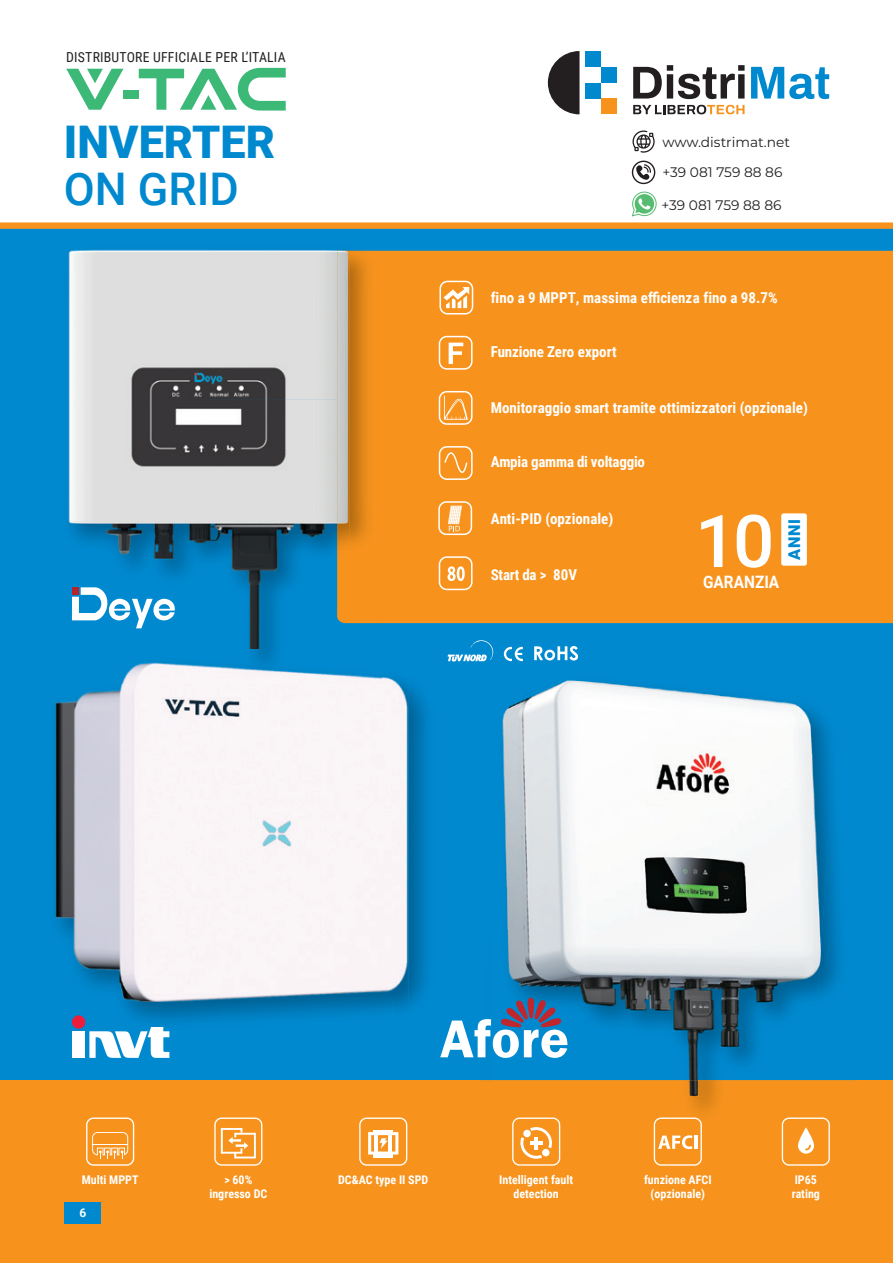
<style>
.page{position:relative;width:893px;height:1263px;background:#fff}
.page>*{position:absolute;margin:0;border:0;box-sizing:border-box;transform-origin:0 0}
.t1{font:500 72.9px "Roboto";color:#fff}
.t2{font:900 45px "Roboto";color:#0089cf}
.t3{font:500 45px "Roboto";color:#0089cf}
.t4{font:700 17.1px "Roboto";color:#fff;scale:.9 1}
.t5{font:900 16.2px "Roboto";color:#0089cf}
.t6{font:700 15px "Roboto Condensed";color:#fff}
.t7{font:13.8px/30.3px "Montserrat";color:#231f20}
.t8{font:13.8px "Roboto Condensed";letter-spacing:.015em;color:#231f20}
.t9{font:700 12px/14.4px "Roboto Condensed";color:#fff;text-align:center}
.t10{font:700 12px "Roboto";color:#fff}
</style>
<div class="page">
<div style="left:0;top:227px;width:893px;height:890px;background:#0089cf"></div>
<div style="left:0;top:1080px;width:893px;height:183px;background:#f7931d"></div>
<div style="left:382px;top:251px;width:511px;height:373px;background:#f7931d"></div>
<div style="left:0;top:222px;width:893px;height:7px;background:#f7931d"></div>
<svg style="left:548px;top:51px;width:31px;height:63px"></svg>
<div style="left:585px;top:51px;width:16px;height:16px;background:#0089cf"></div>
<div style="left:585px;top:83px;width:16px;height:16px;background:#0089cf"></div>
<div style="left:601px;top:67px;width:15px;height:16px;background:#0089cf"></div>
<div style="left:601px;top:99px;width:15px;height:15px;background:#f7931d"></div>
<svg style="left:633px;top:65px;width:112px;height:34px"></svg>
<svg style="left:751px;top:67px;width:78px;height:32px"></svg>
<svg style="left:633px;top:105px;width:111px;height:9px"></svg>
<div style="left:123px;top:90px;width:16px;height:8px;background:#3cb877"></div>
<svg style="left:66px;top:69px;width:57px;height:41px"></svg>
<svg style="left:139px;top:68px;width:147px;height:43px"></svg>
<img style="left:514px;top:1080px;width:340px;height:49px">
<img style="left:502px;top:727px;width:333px;height:353px">
<img style="left:502px;top:680px;width:329px;height:47px">
<img style="left:490px;top:1080px;width:323px;height:23px">
<img style="left:393px;top:697px;width:34px;height:313px">
<img style="left:124px;top:1002px;width:269px;height:33px">
<img style="left:55px;top:673px;width:353px;height:329px">
<div style="left:782px;top:1117px;width:48px;height:49px;border:1px solid #fff;border-radius:7px"></div>
<svg style="left:798px;top:1127px;width:16px;height:26px"></svg>
<svg style="left:805px;top:1145px;width:6px;height:5px"></svg>
<div style="left:86px;top:1117px;width:48px;height:49px;border:1px solid #fff;border-radius:7px"></div>
<svg style="left:92px;top:1132px;width:36px;height:27px"></svg>
<hr style="left:93px;top:1144px;width:35px;height:1px;background:#fff">
<div style="left:214px;top:1117px;width:48px;height:49px;border:1px solid #fff;border-radius:7px"></div>
<svg style="left:221px;top:1128px;width:35px;height:30px"></svg>
<div style="left:359px;top:1117px;width:48px;height:49px;border:1px solid #fff;border-radius:7px"></div>
<hr style="left:374px;top:1130px;width:19px;height:3px;background:#fff">
<hr style="left:374px;top:1154px;width:19px;height:3px;background:#fff">
<svg style="left:368px;top:1132px;width:30px;height:22px"></svg>
<div style="left:512px;top:1117px;width:48px;height:49px;border:1px solid #fff;border-radius:7px"></div>
<svg style="left:520px;top:1127px;width:32px;height:32px"></svg>
<div style="left:654px;top:1117px;width:48px;height:49px;border:1px solid #fff;border-radius:7px"></div>
<svg style="left:658px;top:1135px;width:34px;height:14px"></svg>
<hr style="left:694px;top:1135px;width:3px;height:14px;background:#fff">
<svg style="left:89px;top:1027px;width:80px;height:31px"></svg>
<div style="left:72px;top:1031px;width:13px;height:27px;background:#fff"></div>
<div style="left:72px;top:1015px;width:13px;height:14px;background:#ed1d3b;border-radius:50%"></div>
<svg style="left:504px;top:647px;width:19px;height:14px"></svg>
<svg style="left:534px;top:646px;width:44px;height:14px"></svg>
<svg style="left:448px;top:640px;width:45px;height:22px"></svg>
<div style="left:781px;top:513px;width:26px;height:53px;background:#fff;border-radius:2px"></div>
<img style="left:55px;top:250px;width:327px;height:433px">
<img style="left:337px;top:251px;width:45px;height:372px">
<img style="left:67px;top:249px;width:282px;height:150px">
<img style="left:67px;top:399px;width:270px;height:150px">
<img style="left:67px;top:549px;width:282px;height:102px">
<svg style="left:72px;top:587px;width:104px;height:41px"></svg>
<div style="left:72px;top:587px;width:7px;height:8px;background:#b5232d"></div>
<div style="left:439px;top:556px;width:34px;height:34px;border:2px solid #fff;border-radius:7px"></div>
<svg style="left:447px;top:566px;width:18px;height:15px"></svg>
<div style="left:439px;top:281px;width:34px;height:33px;border:2px solid #fff;border-radius:7px"></div>
<svg style="left:444px;top:287px;width:25px;height:21px"></svg>
<div style="left:439px;top:336px;width:34px;height:34px;border:2px solid #fff;border-radius:7px"></div>
<svg style="left:449px;top:343px;width:14px;height:21px"></svg>
<div style="left:439px;top:391px;width:34px;height:34px;border:2px solid #fff;border-radius:7px"></div>
<svg style="left:444px;top:395px;width:24px;height:25px"></svg>
<div style="left:439px;top:446px;width:34px;height:34px;border:2px solid #fff;border-radius:7px"></div>
<svg style="left:444px;top:452px;width:23px;height:21px"></svg>
<div style="left:438px;top:501px;width:34px;height:34px;border:2px solid #fff;border-radius:7px"></div>
<svg style="left:448px;top:506px;width:14px;height:25px"></svg>
<svg style="left:632px;top:131px;width:23px;height:22px"></svg>
<svg style="left:636px;top:164px;width:15px;height:16px"></svg>
<div style="left:632px;top:161px;width:23px;height:23px;border:1px solid #231f20;border-radius:50%"></div>
<svg style="left:632px;top:192px;width:24px;height:24px"></svg>
<svg style="left:440px;top:998px;width:127px;height:60px"></svg>
<div style="left:65px;top:1202px;width:36px;height:22px;background:#0089cf"></div>
<p class="t8" style="left:66px;top:47px;width:221px">DISTRIBUTORE UFFICIALE PER L’ITALIA</p>
<h2 class="t2" style="left:64px;top:111px;width:213px">INVERTER</h2>
<h2 class="t3" style="left:64px;top:157px;width:177px">ON GRID</h2>
<p class="t7" style="left:662px;top:126px;width:129px">www.distrimat.net +39 081 759 88 86</p>
<p class="t7" style="left:661px;top:190px;width:122px">+39 081 759 88 86</p>
<p class="t6" style="left:491px;top:287px;width:288px">fino a 9 MPPT, massima efficienza fino a 98.7%</p>
<p class="t6" style="left:491px;top:341px;width:127px">Funzione Zero export</p>
<p class="t6" style="left:491px;top:398px;width:319px">Monitoraggio smart tramite ottimizzatori (opzionale)</p>
<p class="t6" style="left:491px;top:451px;width:156px">Ampia gamma di voltaggio</p>
<p class="t6" style="left:491px;top:508px;width:124px">Anti-PID (opzionale)</p>
<p class="t6" style="left:491px;top:564px;width:88px">Start da &gt; 80V</p>
<h1 class="t1" style="left:695px;top:490px;width:81px">10</h1>
<p class="t5" style="left:783px;top:560px;width:43px;rotate:-90deg">ANNI</p>
<p class="t4" style="left:703px;top:570px;width:86px">GARANZIA</p>
<p class="t9" style="left:82px;top:1171px;width:58px">Multi MPPT</p>
<p class="t9" style="left:209px;top:1171px;width:59px">&gt; 60% ingresso DC</p>
<p class="t9" style="left:338px;top:1171px;width:92px">DC&amp;AC type II SPD</p>
<p class="t9" style="left:499px;top:1171px;width:75px">Intelligent fault detection</p>
<p class="t9" style="left:644px;top:1171px;width:69px">funzione AFCI (opzionale)</p>
<p class="t10" style="left:79px;top:1204px;width:8px">6</p>
<p class="t9" style="left:792px;top:1171px;width:30px;text-align:left">IP65 rating</p>
</div>
